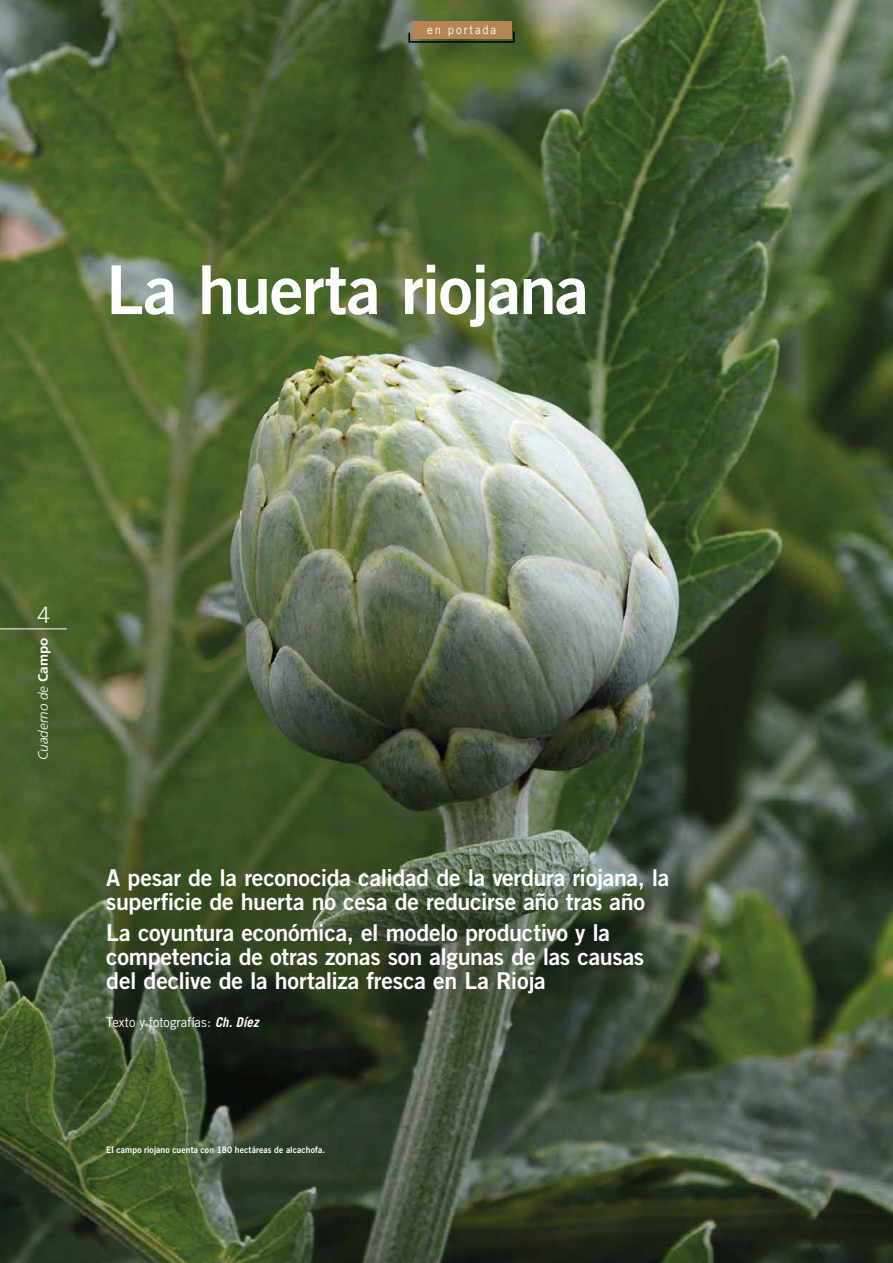
<style>
.page{position:relative;width:893px;height:1263px;background:#fff}
.page>*{position:absolute;margin:0;border:0;box-sizing:border-box;transform-origin:0 0}
.t1{font:67.5px "Trade Gothic Bold Two";letter-spacing:-.02em;color:#fff}
.t2{font:23.25px/24px "Trade Gothic Bold Two";letter-spacing:-.015em;color:#fff}
.t3{font:300 22.5px "Trade Gothic";color:#fff}
.t4{font:13.5px "Trade Gothic";letter-spacing:-.005em;color:#fff;scale:.95 1}
.t5{font:italic 300 13.5px "Frutiger";color:#fff}
.t6{font:12px "Trade Gothic";letter-spacing:.16em;color:#fff;scale:.95 1}
.t7{font:9px "Trade Gothic Bold Two";letter-spacing:.01em;color:#fff;scale:.95 1}
.s1{font-weight:700;font-style:normal}
.s2{font-weight:700;font-style:italic}
</style>
<div class="page">
<img style="left:0;top:0;width:893px;height:1263px">
<hr style="left:0;top:628px;width:67px;height:1px;background:#fff">
<svg style="left:408px;top:30px;width:107px;height:13px"></svg>
<div style="left:412px;top:21px;width:99px;height:18px;background:#b58654"></div>
<p class="t6" style="left:427px;top:23px;width:74px">en portada</p>
<h1 class="t1" style="left:106px;top:248px;width:484px">La huerta riojana</h1>
<p class="t3" style="left:37px;top:601px;width:14px">4</p>
<p class="t5" style="left:35px;top:760px;width:124px;rotate:-90deg">Cuaderno de <span class="s1">Campo</span></p>
<p class="t2" style="left:106px;top:866px;width:565px">A pesar de la reconocida calidad de la verdura riojana, la superficie de huerta no cesa de reducirse año tras año</p>
<p class="t2" style="left:106px;top:920px;width:539px">La coyuntura económica, el modelo productivo y la competencia de otras zonas son algunas de las causas del declive de la hortaliza fresca en La Rioja</p>
<p class="t4" style="left:106px;top:1014px;width:162px">Texto y fotografías: <span class="s2">Ch. Díez</span></p>
<p class="t7" style="left:106px;top:1144px;width:232px">El campo riojano cuenta con 180 hectáreas de alcachofa.</p>
</div>
